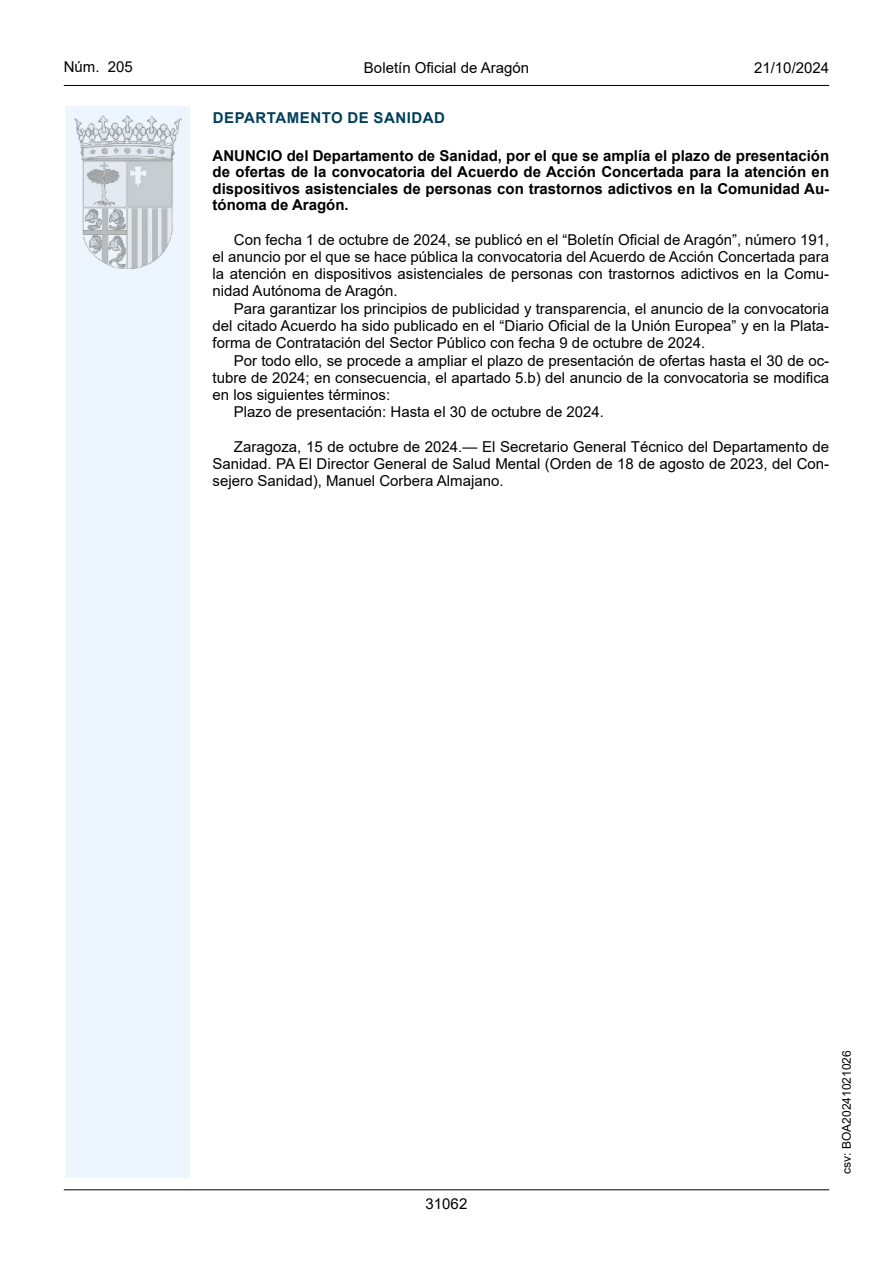
<style>
.page{position:relative;width:893px;height:1263px;background:#fff}
.page>*{position:absolute;margin:0;border:0;box-sizing:border-box;transform-origin:0 0}
.inicio_de_parrafo{font:15px/17.2px "Arial";color:#000;text-align:justify}
.Titulo_text{font:700 15px/16.5px "Arial";color:#000;text-align:justify}
.estilo_head-c{font:15px "Arial";color:#000}
.emisor_text{font:700 15px "Arial";letter-spacing:.035em;color:#003f58}
.estilo_head-d{font:15px "Arial MT2";color:#000}
.estilo_head-i{font:15px "Arial MT2";color:#000}
.numero_pagina{font:15px "Arial MT2";color:#000}
.estilo_head-i-2{font:12px "Arial MT2";color:#000}
</style>
<div class="page">
<hr style="left:64px;top:1189px;width:765px;height:1px;background:#000">
<hr style="left:64px;top:85px;width:765px;height:1px;background:#000">
<div style="left:65px;top:106px;width:125px;height:1072px;background:#edf6fe"></div>
<img style="left:75px;top:115px;width:106px;height:153px">
<p class="estilo_head-i" style="left:64px;top:57px;width:71px">Núm. 205</p>
<p class="estilo_head-c" style="left:364px;top:57px;width:167px">Boletín Oficial de Aragón</p>
<p class="estilo_head-d" style="left:754px;top:57px;width:77px">21/10/2024</p>
<h5 class="emisor_text" style="left:213px;top:107px;width:234px">DEPARTAMENTO DE SANIDAD</h5>
<p class="Titulo_text" style="left:213px;top:147px;width:618px">ANUNCIO del Departamento de Sanidad, por el que se amplía el plazo de presentación de ofertas de la convocatoria del Acuerdo de Acción Concertada para la atención en dispositivos asistenciales de personas con trastornos adictivos en la Comunidad Au&shy;tónoma de Aragón.</p>
<p class="inicio_de_parrafo" style="left:213px;top:231px;width:618px;text-indent:21px">Con fecha 1 de octubre de 2024, se publicó en el “Boletín Oficial de Aragón”, número 191, el anuncio por el que se hace pública la convocatoria del Acuerdo de Acción Concertada para la atención en dispositivos asistenciales de personas con trastornos adictivos en la Comu&shy;nidad Autónoma de Aragón.</p>
<p class="inicio_de_parrafo" style="left:213px;top:300px;width:618px;text-indent:21px">Para garantizar los principios de publicidad y transparencia, el anuncio de la convocatoria del citado Acuerdo ha sido publicado en el “Diario Oficial de la Unión Europea” y en la Plata&shy;forma de Contratación del Sector Público con fecha 9 de octubre de 2024.</p>
<p class="inicio_de_parrafo" style="left:213px;top:351px;width:618px;text-indent:21px">Por todo ello, se procede a ampliar el plazo de presentación de ofertas hasta el 30 de oc&shy;tubre de 2024; en consecuencia, el apartado 5.b) del anuncio de la convocatoria se modifica en los siguientes términos:</p>
<p class="inicio_de_parrafo" style="left:234px;top:403px;width:372px">Plazo de presentación: Hasta el 30 de octubre de 2024.</p>
<p class="inicio_de_parrafo" style="left:213px;top:438px;width:618px;text-indent:21px">Zaragoza, 15 de octubre de 2024.— El Secretario General Técnico del Departamento de Sanidad. PA El Director General de Salud Mental (Orden de 18 de agosto de 2023, del Con&shy;sejero Sanidad), Manuel Corbera Almajano.</p>
<p class="numero_pagina" style="left:426px;top:1193px;width:43px">31062</p>
<p class="estilo_head-i-2" style="left:838px;top:1174px;width:125px;rotate:-90deg">csv: BOA20241021026</p>
</div>
